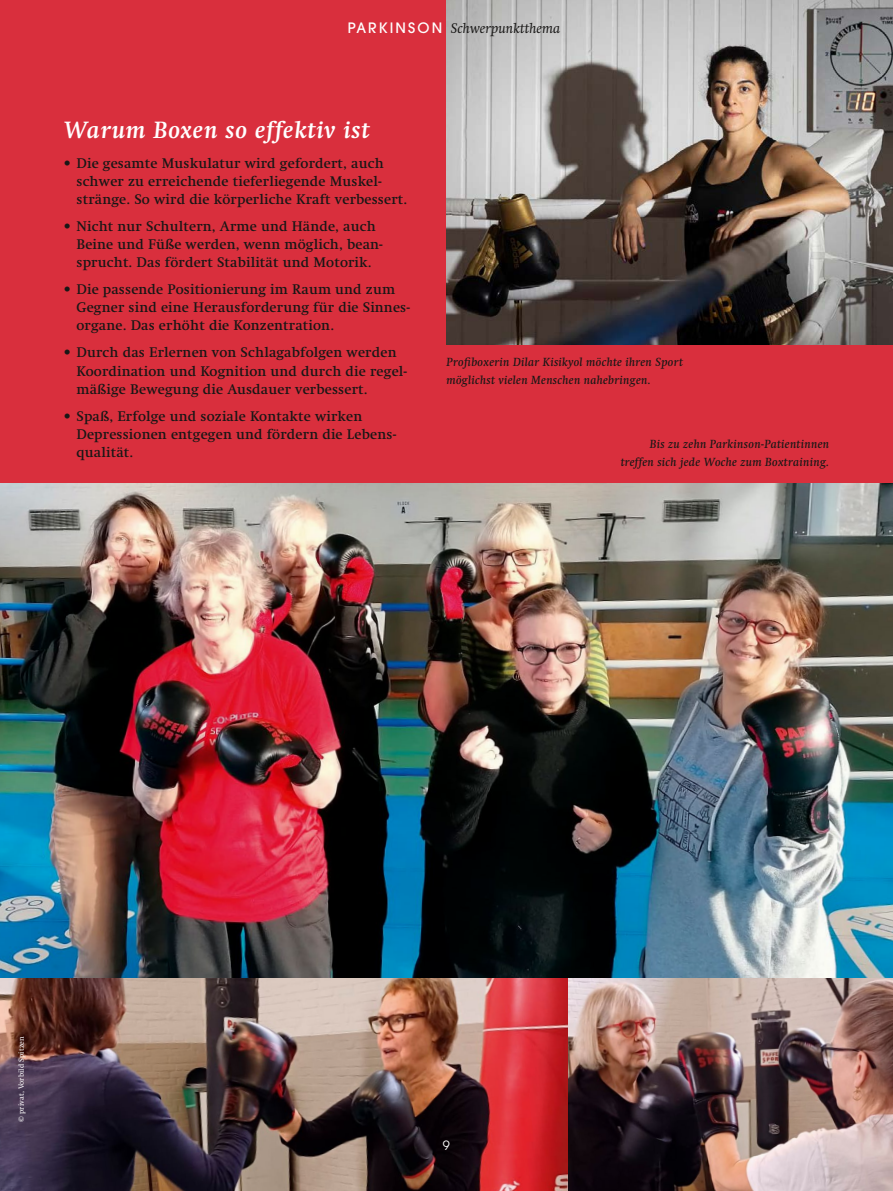
<style>
.page{position:relative;width:893px;height:1191px;background:#fff}
.page>*{position:absolute;margin:0;border:0;box-sizing:border-box;transform-origin:0 0}
.t1{font:italic 700 24px "Swift LT Std";letter-spacing:.03em;color:#fff}
.t2{font:500 14.25px/18px "Swift LT Std";letter-spacing:.01em;color:#181716}
.t3{font:italic 14.25px "Swift LT Std";color:#181716}
.t4{font:12.75px "ITC Avant Garde Pro";color:#fff}
.t5{font:italic 500 12px/18px "Swift LT Std";letter-spacing:.02em;color:#181716;text-align:right}
.t6{font:7.5px "Swift LT Std";letter-spacing:.01em;color:#fff}
.s1{font-family:"ITC Avant Garde Pro";font-weight:500;font-style:normal;color:#fff}
</style>
<div class="page">
<div style="left:0;top:0;width:893px;height:483px;background:#d92f3d"></div>
<img style="left:446px;top:0;width:447px;height:344px">
<img style="left:0;top:483px;width:893px;height:708px">
<p class="t3" style="left:348px;top:21px;width:214px"><span class="s1">PARKINSON</span> Schwerpunktthema</p>
<h1 class="t1" style="left:64px;top:117px;width:307px">Warum Boxen so effektiv ist</h1>
<p class="t2" style="left:77px;top:155px;width:332px;text-indent:-13px">• Die gesamte Muskulatur wird gefordert, auch schwer zu erreichende tieferliegende Muskel&shy;stränge. So wird die körperliche Kraft verbessert.</p>
<p class="t2" style="left:77px;top:218px;width:308px;text-indent:-13px">• Nicht nur Schultern, Arme und Hände, auch<br>Beine und Füße werden, wenn möglich, bean&shy;sprucht. Das fördert Stabilität und Motorik.</p>
<p class="t2" style="left:77px;top:281px;width:335px;text-indent:-13px">• Die passende Positionierung im Raum und zum<br>Gegner sind eine Herausforderung für die Sinnes&shy;organe. Das erhöht die Konzentration.</p>
<p class="t2" style="left:77px;top:344px;width:332px;text-indent:-13px">• Durch das Erlernen von Schlagabfolgen werden<br>Koordination und Kognition und durch die regel&shy;mäßige Bewegung die Ausdauer verbessert.</p>
<p class="t2" style="left:77px;top:407px;width:321px;text-indent:-13px">• Spaß, Erfolge und soziale Kontakte wirken<br>Depressionen entgegen und fördern die Lebens&shy;qualität.</p>
<p class="t5" style="left:446px;top:353px;width:238px;text-align:left">Profiboxerin Dilar Kisikyol möchte ihren Sport möglichst vielen Menschen nahebringen.</p>
<p class="t5" style="left:621px;top:434px;width:210px">Bis zu zehn Parkinson-Patientinnen treffen sich jede Woche zum Boxtraining.</p>
<p class="t6" style="left:17px;top:1122px;width:87px;rotate:-90deg">© privat, Vorbild Spitzen</p>
<p class="t4" style="left:443px;top:1137px;width:9px">9</p>
</div>
